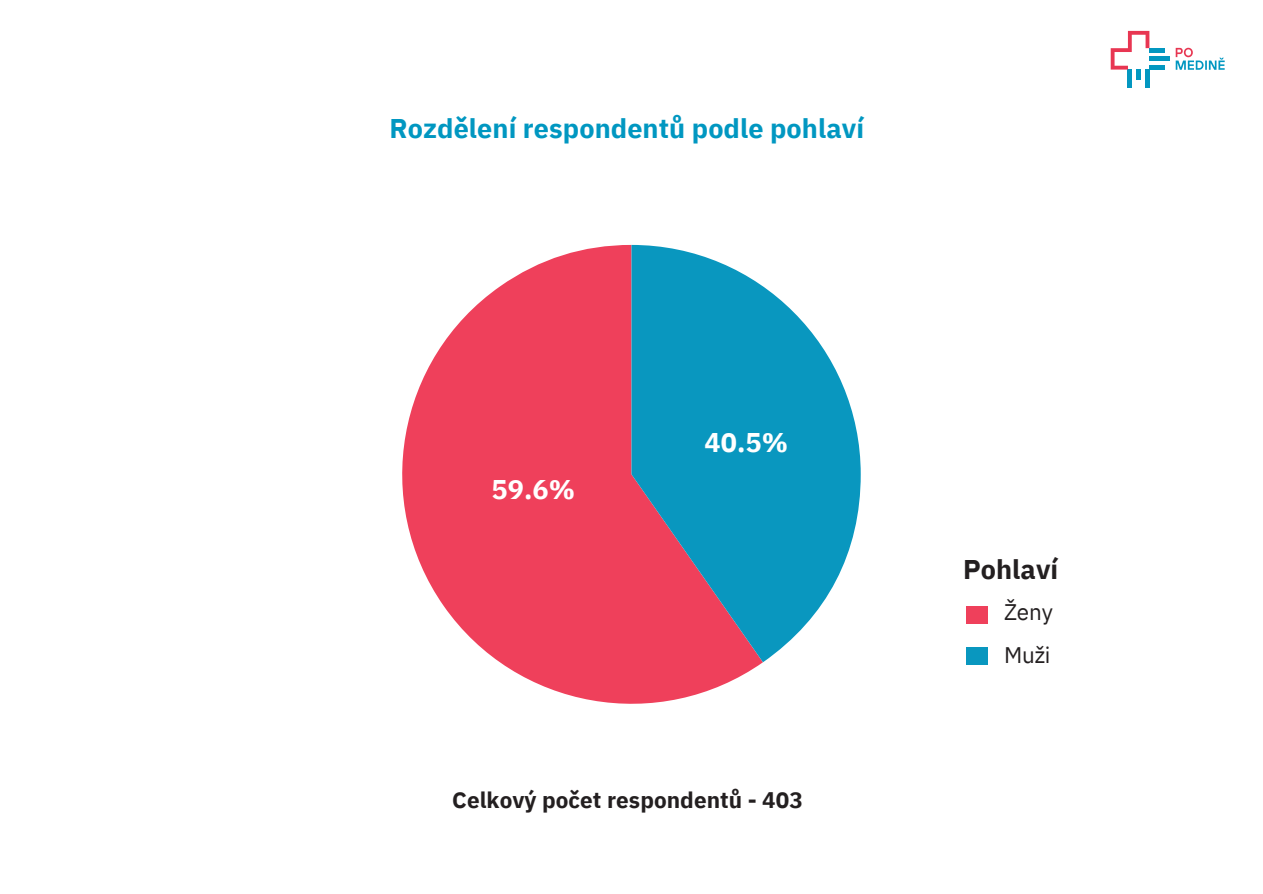
<style>
.page{position:relative;width:1263px;height:894px;background:#fff}
.page>*{position:absolute;margin:0;border:0;box-sizing:border-box;transform-origin:0 0}
.t1{font:700 27px "IBM Plex Sans";letter-spacing:.005em;color:#0097c1}
.t2{font:700 27px "IBM Plex Sans";color:#fff}
.t3{font:700 27px "IBM Plex Sans";letter-spacing:.005em;color:#231f20}
.t4{font:700 22.5px "IBM Plex Sans";letter-spacing:.005em;color:#231f20}
.t5{font:22.5px/42.8px "IBM Plex Sans";letter-spacing:-.01em;color:#231f20}
</style>
<div class="page">
<svg style="left:402px;top:245px;width:361px;height:458px;fill:#ef405b"></svg>
<svg style="left:631px;top:245px;width:230px;height:417px;background:#5398b8"></svg>
<div style="left:966px;top:606px;width:22px;height:18px;background:#ef405b"></div>
<div style="left:966px;top:647px;width:22px;height:17px;background:#0997bf"></div>
<hr style="left:1128px;top:70px;width:4px;height:18px;background:#0397c0">
<hr style="left:1137px;top:70px;width:4px;height:10px;background:#0397c0">
<hr style="left:1145px;top:70px;width:4px;height:18px;background:#0397c0">
<hr style="left:1149px;top:48px;width:15px;height:4px;background:#0397c0">
<hr style="left:1149px;top:57px;width:20px;height:4px;background:#0397c0">
<hr style="left:1149px;top:66px;width:15px;height:4px;background:#0397c0">
<svg style="left:1111px;top:31px;width:38px;height:39px"></svg>
<svg style="left:1176px;top:48px;width:49px;height:22px"></svg>
<h1 class="t1" style="left:390px;top:110px;width:476px">Rozdělení respondentů podle pohlaví</h1>
<h1 class="t2" style="left:492px;top:471px;width:85px">59.6%</h1>
<h1 class="t2" style="left:705px;top:424px;width:85px">40.5%</h1>
<h2 class="t4" style="left:452px;top:784px;width:352px">Celkový počet respondentů - 403</h2>
<p class="t3" style="left:963px;top:551px;width:97px">Pohlaví</p>
<h1 class="t5" style="left:1004px;top:590px;width:50px">Ženy<br>Muži</h1>
</div>
